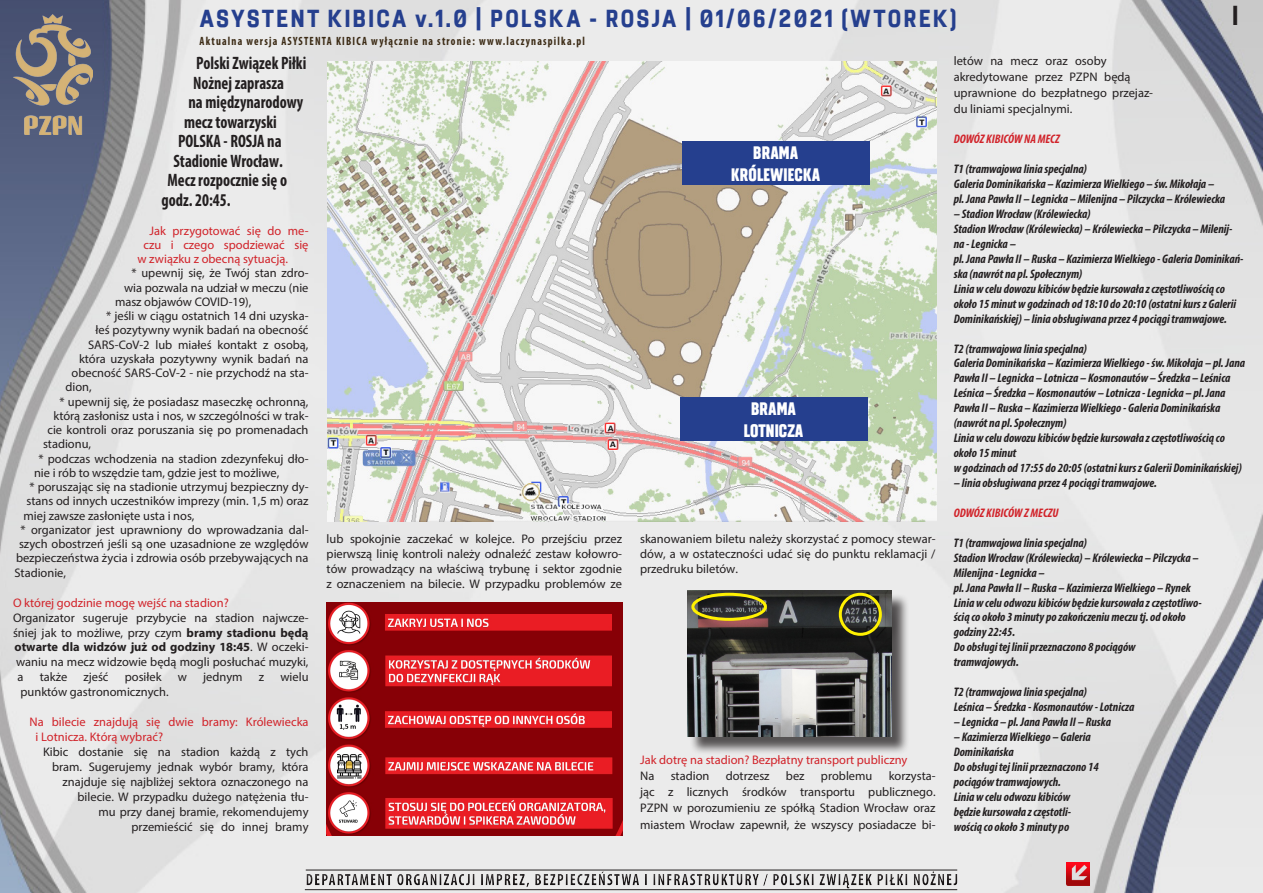
<style>
.page{position:relative;width:1263px;height:893px;background:#fff}
.page>*{position:absolute;margin:0;border:0;box-sizing:border-box;transform-origin:0 0}
.t1{font:700 condensed 28.5px "Myriad Pro";color:#231f20}
.t2{font:700 24px "PZPN Luna 2020";letter-spacing:.11em;color:#253f8e;scale:.91 1}
.t3{font:700 condensed 18px "Myriad Pro";color:#231f20;scale:.91 1}
.t4{font:700 18px/21.6px "PZPN2020 Compact";color:#fff;text-align:center}
.t5{font:12.45px/15px "Myriad Pro";color:#231f20;text-align:justify}
.t6{font:italic 700 condensed 12.45px/15px "Myriad Pro";color:#231f20}
.t7{font:12.45px/15px "Myriad Pro";color:#d1232a}
.t8{font:700 12.45px "Myriad Pro";color:#231f20}
.t9{font:italic 700 condensed 12.45px "Myriad Pro";color:#d1232a}
.t10{font:700 condensed 12px "Myriad Pro";letter-spacing:.11em;color:#3b2a14;scale:.91 1}
.s1{font-weight:700}
.s2{font-weight:400}
</style>
<div class="page">
<img style="left:0;top:0;width:1263px;height:893px">
<img style="left:13px;top:14px;width:80px;height:121px">
<div style="left:295px;top:864px;width:671px;height:28px;background:#ebebeb"></div>
<div style="left:298px;top:867px;width:670px;height:26px;background:#231f20;opacity:.75"></div>
<hr style="left:306px;top:870px;width:651px;height:1px;background:#231f20">
<hr style="left:305px;top:889px;width:652px;height:1px;background:#231f20">
<div style="left:689px;top:593px;width:221px;height:162px;background:#231f20;opacity:.75"></div>
<img style="left:687px;top:591px;width:204px;height:145px">
<img style="left:1066px;top:862px;width:24px;height:23px">
<div style="left:841px;top:596px;width:59px;height:58px;background:#231f20;opacity:.75"></div>
<div style="left:839px;top:593px;width:43px;height:43px;border:3px solid #fff101;border-radius:50%"></div>
<div style="left:694px;top:595px;width:91px;height:44px;background:#231f20;opacity:.75"></div>
<div style="left:691px;top:593px;width:76px;height:28px;border:3px solid #fff101;border-radius:50%"></div>
<img style="left:328px;top:61px;width:609px;height:460px">
<div style="left:680px;top:397px;width:187px;height:43px;background:#253f8e"></div>
<img style="left:327px;top:602px;width:295px;height:234px">
<div style="left:682px;top:141px;width:188px;height:43px;background:#253f8e"></div>
<p class="t2" style="left:200px;top:4px;width:833px">ASYSTENT KIBICA v.1.0 | POLSKA - ROSJA | 01/06/2021 (WTOREK)</p>
<p class="t10" style="left:200px;top:33px;width:425px">Aktualna wersja ASYSTENTA KIBICA wyłącznie na stronie: www.laczynaspilka.pl</p>
<p class="t1" style="left:1232px;top:-2px;width:9px">I</p>
<p class="t3" style="left:196px;top:52px;width:123px">Polski Związek Piłki</p>
<p class="t3" style="left:193px;top:71px;width:102px">Nożnej zaprasza</p>
<p class="t3" style="left:189px;top:91px;width:128px">na międzynarodowy</p>
<p class="t3" style="left:184px;top:110px;width:103px">mecz towarzyski</p>
<p class="t3" style="left:178px;top:130px;width:115px">POLSKA - ROSJA na</p>
<p class="t3" style="left:174px;top:149px;width:122px">Stadionie Wrocław.</p>
<p class="t3" style="left:168px;top:169px;width:133px">Mecz rozpocznie się o</p>
<p class="t3" style="left:162px;top:188px;width:77px">godz. 20:45.</p>
<p class="t7" style="left:150px;top:223px;width:161px">Jak przygotować się do me-</p>
<p class="t7" style="left:144px;top:237px;width:167px">czu i czego spodziewać się</p>
<p class="t7" style="left:138px;top:251px;width:152px">w związku z obecną sytuacją.</p>
<p class="t5" style="left:132px;top:266px;width:179px">* upewnij się, że Twój stan zdro-</p>
<p class="t5" style="left:124px;top:280px;width:186px">wia pozwala na udział w meczu (nie</p>
<p class="t5" style="left:115px;top:294px;width:138px">masz objawów COVID-19),</p>
<p class="t5" style="left:106px;top:308px;width:204px">* jeśli w ciągu ostatnich 14 dni uzyska-</p>
<p class="t5" style="left:96px;top:323px;width:215px">łeś pozytywny wynik badań na obecność</p>
<p class="t5" style="left:88px;top:337px;width:222px">SARS-CoV-2 lub miałeś kontakt z osobą,</p>
<p class="t5" style="left:79px;top:351px;width:231px">która uzyskała pozytywny wynik badań na</p>
<p class="t5" style="left:72px;top:365px;width:239px">obecność SARS-CoV-2 - nie przychodź na sta-</p>
<p class="t5" style="left:66px;top:380px;width:28px">dion,</p>
<p class="t5" style="left:60px;top:394px;width:251px">* upewnij się, że posiadasz maseczkę ochronną,</p>
<p class="t5" style="left:54px;top:408px;width:257px">którą zasłonisz usta i nos, w szczególności w trak-</p>
<p class="t5" style="left:48px;top:422px;width:263px">cie kontroli oraz poruszania się po promenadach</p>
<p class="t5" style="left:43px;top:437px;width:50px">stadionu,</p>
<p class="t5" style="left:34px;top:451px;width:276px;line-height:14.2px;text-indent:4px">* podczas wchodzenia na stadion zdezynfekuj dło&shy;nie i rób to wszędzie tam, gdzie jest to możliwe,</p>
<p class="t5" style="left:24px;top:480px;width:287px;line-height:14.2px;text-indent:6px">* poruszając się na stadionie utrzymuj bezpieczny dy&shy;stans od innych uczestników imprezy (min. 1,5 m) oraz miej zawsze zasłonięte usta i nos,</p>
<p class="t5" style="left:21px;top:522px;width:290px">* organizator jest uprawniony do wprowadzania dal-</p>
<p class="t5" style="left:19px;top:536px;width:291px">szych obostrzeń jeśli są one uzasadnione ze względów</p>
<p class="t5" style="left:16px;top:551px;width:294px">bezpieczeństwa życia i zdrowia osób przebywających na</p>
<p class="t5" style="left:15px;top:565px;width:53px">Stadionie,</p>
<p class="t7" style="left:13px;top:595px;width:217px">O której godzinie mogę wejść na stadion?</p>
<p class="t5" style="left:13px;top:610px;width:297px">Organizator sugeruje przybycie na stadion najwcze-</p>
<p class="t5" style="left:13px;top:625px;width:297px">śniej jak to możliwe, przy czym <span class="s1">bramy stadionu będą</span></p>
<p class="t8" style="left:15px;top:639px;width:296px">otwarte dla widzów już od godziny 18:45<span class="s2">. W oczeki-</span></p>
<p class="t5" style="left:16px;top:654px;width:294px">waniu na mecz widzowie będą mogli posłuchać muzyki,</p>
<p class="t5" style="left:18px;top:669px;width:8px">a</p>
<p class="t5" style="left:40px;top:669px;width:29px">także</p>
<p class="t5" style="left:83px;top:669px;width:27px">zjeść</p>
<p class="t5" style="left:125px;top:669px;width:38px">posiłek</p>
<p class="t5" style="left:178px;top:669px;width:11px">w</p>
<p class="t5" style="left:203px;top:669px;width:41px">jednym</p>
<p class="t5" style="left:259px;top:669px;width:7px">z</p>
<p class="t5" style="left:280px;top:669px;width:30px">wielu</p>
<p class="t5" style="left:21px;top:684px;width:150px">punktów gastronomicznych.</p>
<p class="t7" style="left:36px;top:714px;width:275px;text-indent:-6px">Na bilecie znajdują się dwie bramy: Królewiecka i Lotnicza. Którą wybrać?</p>
<p class="t5" style="left:43px;top:744px;width:267px;text-align:right">Kibic dostanie się na stadion każdą z tych bram. Sugerujemy jednak wybór bramy, która znajduje się najbliżej sektora oznaczonego na bilecie. W przypadku dużego natężenia tłu-<br>mu przy danej bramie, rekomendujemy przemieścić się do innej bramy</p>
<p class="t4" style="left:731px;top:142px;width:90px">BRAMA<br>KRÓLEWIECKA</p>
<p class="t4" style="left:744px;top:398px;width:61px">BRAMA<br>LOTNICZA</p>
<p class="t5" style="left:327px;top:531px;width:297px">lub spokojnie zaczekać w kolejce. Po przejściu przez pierwszą linię kontroli należy odnaleźć zestaw kołowro&shy;tów prowadzący na właściwą trybunę i sektor zgodnie z oznaczeniem na bilecie. W przypadku problemów ze</p>
<p class="t5" style="left:640px;top:531px;width:297px">skanowaniem biletu należy skorzystać z pomocy stewar&shy;dów, a w ostateczności udać się do punktu reklamacji / przedruku biletów.</p>
<p class="t7" style="left:640px;top:752px;width:269px">Jak dotrę na stadion? Bezpłatny transport publiczny</p>
<p class="t5" style="left:640px;top:768px;width:16px">Na</p>
<p class="t5" style="left:671px;top:768px;width:40px">stadion</p>
<p class="t5" style="left:726px;top:768px;width:45px">dotrzesz</p>
<p class="t5" style="left:786px;top:768px;width:20px">bez</p>
<p class="t5" style="left:821px;top:768px;width:53px">problemu</p>
<p class="t5" style="left:640px;top:767px;width:297px;line-height:16.2px;text-indent:249px">korzysta&shy;jąc z licznych środków transportu publicznego.<br>PZPN w porozumieniu ze spółką Stadion Wrocław oraz miastem Wrocław zapewnił, że wszyscy posiadacze bi-</p>
<p class="t5" style="left:954px;top:52px;width:201px;line-height:16.2px;text-align:left">letów na mecz oraz osoby akredytowane przez PZPN będą uprawnione do bezpłatnego przejaz&shy;du liniami specjalnymi.</p>
<p class="t9" style="left:954px;top:131px;width:107px">DOWÓZ KIBICÓW NA MECZ</p>
<p class="t6" style="left:954px;top:161px;width:135px">T1 (tramwajowa linia specjalna)</p>
<p class="t6" style="left:954px;top:176px;width:273px">Galeria Dominikańska – Kazimierza Wielkiego – św. Mikołaja – pl. Jana Pawła II – Legnicka – Milenijna – Pilczycka – Królewiecka</p>
<p class="t6" style="left:954px;top:206px;width:139px">– Stadion Wrocław (Królewiecka)</p>
<p class="t6" style="left:954px;top:221px;width:280px">Stadion Wrocław (Królewiecka) – Królewiecka – Pilczycka – Milenij&shy;na - Legnicka –</p>
<p class="t6" style="left:954px;top:251px;width:291px">pl. Jana Pawła II – Ruska – Kazimierza Wielkiego - Galeria Dominikań&shy;ska (nawrót na pl. Społecznym)</p>
<p class="t6" style="left:954px;top:281px;width:284px">Linia w celu dowozu kibiców będzie kursowała z częstotliwością co około 15 minut w godzinach od 18:10 do 20:10 (ostatni kurs z Galerii<br>Dominikańskiej) – linia obsługiwana przez 4 pociągi tramwajowe.</p>
<p class="t6" style="left:954px;top:341px;width:135px">T2 (tramwajowa linia specjalna)</p>
<p class="t6" style="left:954px;top:356px;width:293px">Galeria Dominikańska – Kazimierza Wielkiego - św. Mikołaja – pl. Jana<br>Pawła II – Legnicka – Lotnicza – Kosmonautów – Średzka – Leśnica</p>
<p class="t6" style="left:954px;top:385px;width:273px">Leśnica – Średzka – Kosmonautów – Lotnicza - Legnicka – pl. Jana<br>Pawła II – Ruska – Kazimierza Wielkiego - Galeria Dominikańska (nawrót na pl. Społecznym)</p>
<p class="t6" style="left:954px;top:430px;width:273px">Linia w celu dowozu kibiców będzie kursowała z częstotliwością co około 15 minut</p>
<p class="t6" style="left:954px;top:460px;width:290px">w godzinach od 17:55 do 20:05 (ostatni kurs z Galerii Dominikańskiej)</p>
<p class="t6" style="left:954px;top:475px;width:205px">– linia obsługiwana przez 4 pociągi tramwajowe.</p>
<p class="t9" style="left:954px;top:505px;width:106px">ODWÓZ KIBICÓW Z MECZU</p>
<p class="t6" style="left:954px;top:535px;width:135px">T1 (tramwajowa linia specjalna)</p>
<p class="t6" style="left:954px;top:550px;width:246px">Stadion Wrocław (Królewiecka) – Królewiecka – Pilczycka –<br>Milenijna - Legnicka –</p>
<p class="t6" style="left:954px;top:580px;width:239px">pl. Jana Pawła II – Ruska – Kazimierza Wielkiego – Rynek</p>
<p class="t6" style="left:954px;top:595px;width:249px">Linia w celu odwozu kibiców będzie kursowała z częstotliwo&shy;ścią co około 3 minuty po zakończeniu meczu tj. od około godziny 22:45.</p>
<p class="t6" style="left:954px;top:639px;width:183px">Do obsługi tej linii przeznaczono 8 pociągów tramwajowych.</p>
<p class="t6" style="left:954px;top:684px;width:135px">T2 (tramwajowa linia specjalna)</p>
<p class="t6" style="left:954px;top:699px;width:182px">Leśnica – Średzka - Kosmonautów - Lotnicza</p>
<p class="t6" style="left:954px;top:714px;width:159px">– Legnicka – pl. Jana Pawła II – Ruska</p>
<p class="t6" style="left:954px;top:729px;width:139px">– Kazimierza Wielkiego – Galeria<br>Dominikańska</p>
<p class="t6" style="left:954px;top:759px;width:147px">Do obsługi tej linii przeznaczono 14 pociągów tramwajowych.</p>
<p class="t6" style="left:954px;top:789px;width:119px;text-align:justify">Linia w celu odwozu kibiców będzie kursowała z częstotli&shy;wością co około 3 minuty po</p>
</div>
